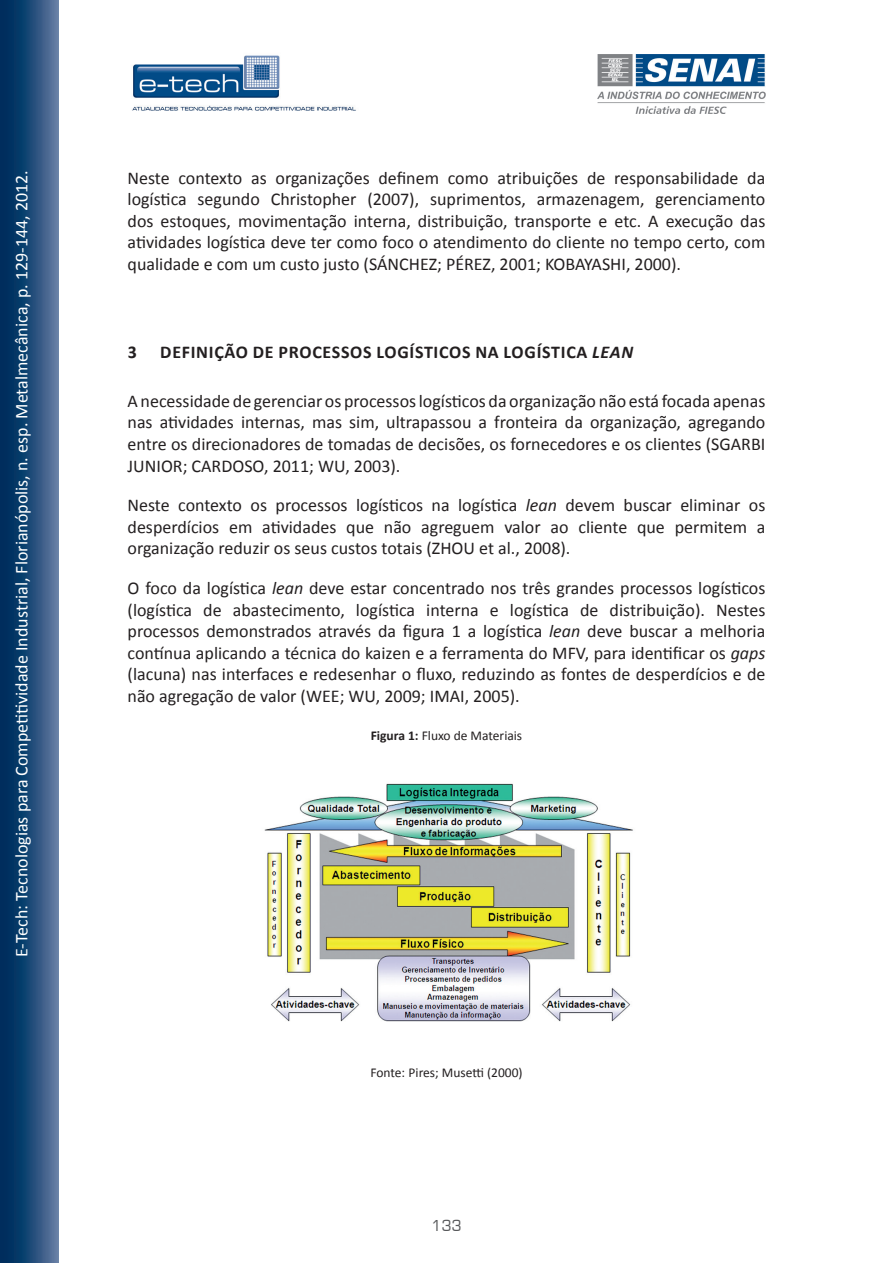
<style>
.page{position:relative;width:893px;height:1263px;background:#fff}
.page>*{position:absolute;margin:0;border:0;box-sizing:border-box;transform-origin:0 0}
.t1{font:18px/21.6px "Calibri";color:#231f20;text-align:justify}
.t2{font:18px "Calibri";color:#fff}
.Nível_01{font:700 18px "Calibri";letter-spacing:.04em;color:#231f20}
.t3{font:15px "Square 721 BT";color:#57585a}
.fonte{font:13.5px "Calibri";color:#231f20}
.legenda_figura{font:13.5px "Calibri";color:#231f20}
.s1{font-style:italic}
.s2{font-weight:700}
</style>
<div class="page">
<svg style="left:0;top:0;width:58px;height:1263px;background:#214b78"></svg>
<img style="left:132px;top:55px;width:224px;height:56px">
<img style="left:597px;top:55px;width:168px;height:59px">
<img style="left:264px;top:783px;width:369px;height:239px">
<p class="t2" style="left:10px;top:957px;width:788px;rotate:-90deg">E-Tech: Tecnologias para Competitividade Industrial, Florianópolis, n. esp. Metalmecânica, p. 129-144, 2012.</p>
<p class="t1" style="left:128px;top:167px;width:639px">Neste contexto as organizações definem como atribuições de responsabilidade da logística segundo Christopher (2007), suprimentos, armazenagem, gerenciamento dos estoques, movimentação interna, distribuição, transporte e etc. A execução das atividades logística deve ter como foco o atendimento do cliente no tempo certo, com qualidade e com um custo justo (SÁNCHEZ; PÉREZ, 2001; KOBAYASHI, 2000).</p>
<p class="Nível_01" style="left:128px;top:341px;width:11px">3</p>
<p class="Nível_01" style="left:160px;top:341px;width:474px">DEFINIÇÃO DE PROCESSOS LOGÍSTICOS NA LOGÍSTICA <span class="s1">LEAN</span></p>
<p class="t1" style="left:128px;top:390px;width:639px">A necessidade de gerenciar os processos logísticos da organização não está focada apenas nas atividades internas, mas sim, ultrapassou a fronteira da organização, agregando entre os direcionadores de tomadas de decisões, os fornecedores e os clientes (SGARBI JUNIOR; CARDOSO, 2011; WU, 2003).</p>
<p class="t1" style="left:128px;top:494px;width:639px">Neste contexto os processos logísticos na logística <span class="s1">lean</span> devem buscar eliminar os desperdícios em atividades que não agreguem valor ao cliente que permitem a organização reduzir os seus custos totais (ZHOU et al., 2008).</p>
<p class="t1" style="left:128px;top:577px;width:639px">O foco da logística <span class="s1">lean</span> deve estar concentrado nos três grandes processos logísticos (logística de abastecimento, logística interna e logística de distribuição). Nestes processos demonstrados através da figura 1 a logística <span class="s1">lean</span> deve buscar a melhoria contínua aplicando a técnica do kaizen e a ferramenta do MFV, para identificar os <span class="s1">gaps </span>(lacuna) nas interfaces e redesenhar o fluxo, reduzindo as fontes de desperdícios e de não agregação de valor (WEE; WU, 2009; IMAI, 2005).</p>
<p class="legenda_figura" style="left:371px;top:727px;width:153px"><span class="s2">Figura 1:</span> Fluxo de Materiais</p>
<p class="fonte" style="left:370px;top:1064px;width:154px">Fonte: Pires; Musetti (2000)</p>
<p class="t3" style="left:431px;top:1216px;width:32px">133</p>
</div>
